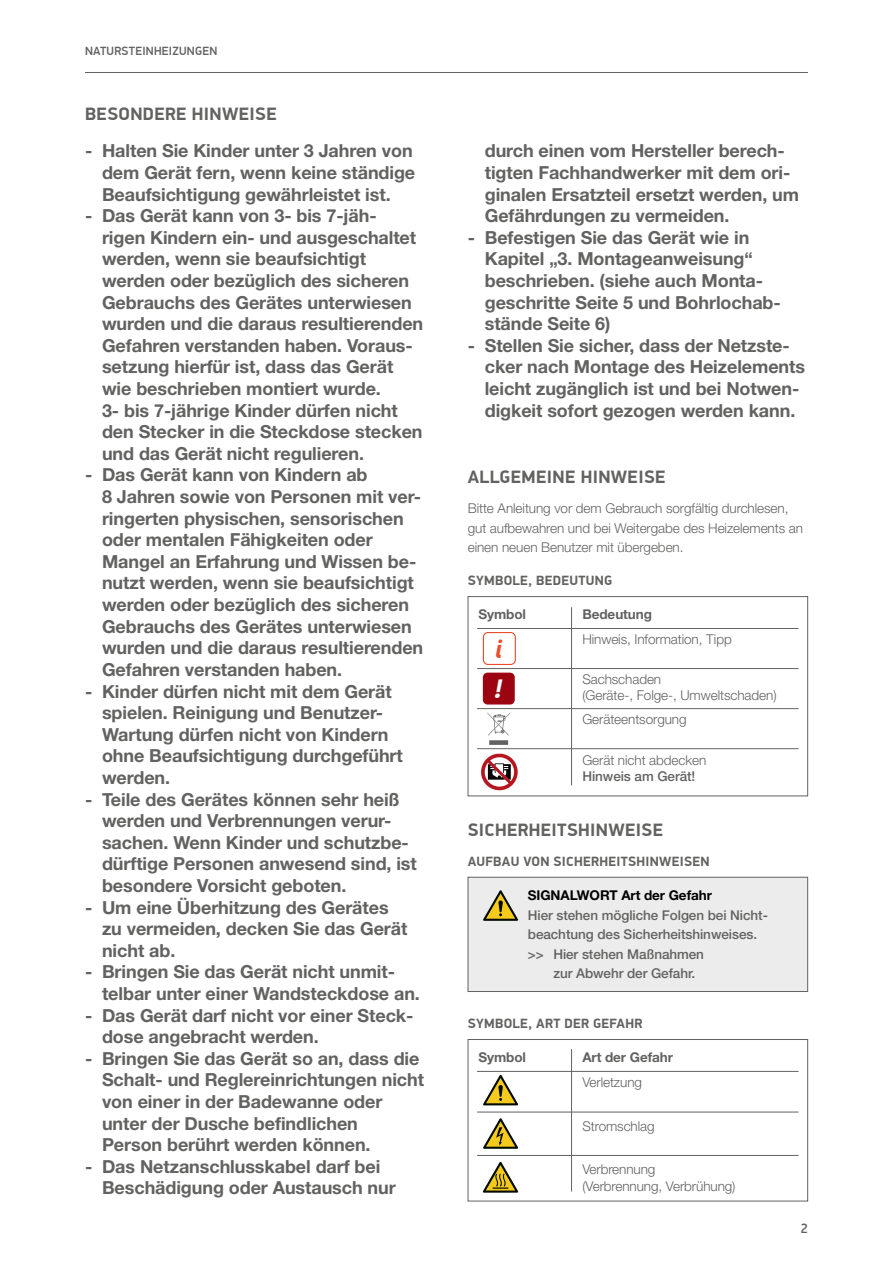
<style>
.page{position:relative;width:893px;height:1263px;background:#fff}
.page>*{position:absolute;margin:0;border:0;box-sizing:border-box;transform-origin:0 0}
.t1{font:italic 900 26.4px "PF Din Display Pro";color:#fff}
.t2{font:italic 700 26.4px "PF Din Display Pro";color:#e94d2a}
.t3{font:700 18px/21.6px "Helvetica Neue LT Pro";letter-spacing:-.005em;color:#626261}
.t4{font:700 18px "PF Din Display Pro";letter-spacing:.02em;color:#626261}
.t5{font:300 13.5px/16.5px "Helvetica Neue LT Pro";letter-spacing:-.005em;color:#626261}
.t6{font:500 13.5px "Helvetica Neue LT Pro";letter-spacing:-.005em;color:#626261}
.t7{font:700 13.5px "PF Din Display Pro";letter-spacing:.02em;color:#626261}
.t8{font:700 13.5px "Helvetica Neue LT Pro";letter-spacing:-.005em;color:#626261}
.t9{font:700 13.5px "Helvetica Neue LT Pro";letter-spacing:-.005em;color:#000}
.t10{font:500 13.5px "PF Din Display Pro";color:#626261}
.t11{font:500 12px "PF Din Display Pro";letter-spacing:.02em;color:#626261}
</style>
<div class="page">
<hr style="left:85px;top:72px;width:723px;height:1px;background:#626261">
<div style="left:468px;top:1039px;width:340px;height:162px;border:1px solid #626261"></div>
<hr style="left:477px;top:1112px;width:322px;height:1px;background:#626261">
<hr style="left:477px;top:1071px;width:322px;height:1px;background:#626261">
<hr style="left:477px;top:1155px;width:322px;height:1px;background:#626261">
<hr style="left:571px;top:1049px;width:1px;height:142px;background:#626261">
<div style="left:468px;top:596px;width:340px;height:200px;border:1px solid #626261"></div>
<hr style="left:477px;top:628px;width:322px;height:1px;background:#626261">
<hr style="left:477px;top:708px;width:322px;height:1px;background:#626261">
<hr style="left:477px;top:748px;width:322px;height:1px;background:#626261">
<hr style="left:571px;top:607px;width:1px;height:178px;background:#626261">
<hr style="left:477px;top:668px;width:322px;height:1px;background:#626261">
<div style="left:468px;top:877px;width:340px;height:114px;background:#ececec"></div>
<div style="left:468px;top:877px;width:340px;height:115px;border:1px solid #626261"></div>
<div style="left:483px;top:673px;width:32px;height:31px;background:#9c0412;border-radius:5px"></div>
<div style="left:483px;top:632px;width:33px;height:33px;border:1px solid #e94d2a;border-radius:5px"></div>
<svg style="left:483px;top:1162px;width:35px;height:31px"></svg>
<svg style="left:483px;top:1118px;width:35px;height:31px"></svg>
<svg style="left:483px;top:1075px;width:35px;height:30px"></svg>
<svg style="left:483px;top:890px;width:35px;height:31px"></svg>
<svg style="left:481px;top:753px;width:37px;height:37px"></svg>
<svg style="left:487px;top:712px;width:23px;height:33px"></svg>
<p class="t11" style="left:85px;top:44px;width:134px">NATURSTEINHEIZUNGEN</p>
<p class="t4" style="left:85px;top:103px;width:193px">BESONDERE HINWEISE</p>
<p class="t3" style="left:102px;top:140px;width:315px;text-indent:-17px">- Halten Sie Kinder unter 3 Jahren von dem Gerät fern, wenn keine ständige<br>Beaufsichtigung gewährleistet ist.</p>
<p class="t3" style="left:102px;top:205px;width:323px;text-indent:-17px">- Das Gerät kann von 3- bis 7-jäh&shy;rigen Kindern ein- und ausgeschaltet werden, wenn sie beaufsichtigt werden oder bezüglich des sicheren Gebrauchs des Gerätes unterwiesen wurden und die daraus resultierenden Gefahren verstanden haben. Voraus&shy;setzung hierfür ist, dass das Gerät wie beschrieben montiert wurde.<br>3- bis 7-jährige Kinder dürfen nicht den Stecker in die Steckdose stecken und das Gerät nicht regulieren.</p>
<p class="t3" style="left:102px;top:464px;width:323px;text-indent:-17px">- Das Gerät kann von Kindern ab<br>8 Jahren sowie von Personen mit ver&shy;ringerten physischen, sensorischen oder mentalen Fähigkeiten oder Mangel an Erfahrung und Wissen be&shy;nutzt werden, wenn sie beaufsichtigt werden oder bezüglich des sicheren Gebrauchs des Gerätes unterwiesen wurden und die daraus resultierenden Gefahren verstanden haben.</p>
<p class="t3" style="left:102px;top:680px;width:302px;text-indent:-17px">- Kinder dürfen nicht mit dem Gerät spielen. Reinigung und Benutzer-<br>Wartung dürfen nicht von Kindern ohne Beaufsichtigung durchgeführt werden.</p>
<p class="t3" style="left:102px;top:788px;width:316px;text-indent:-17px">- Teile des Gerätes können sehr heiß werden und Verbrennungen verur&shy;sachen. Wenn Kinder und schutzbe&shy;dürftige Personen anwesend sind, ist besondere Vorsicht geboten.</p>
<p class="t3" style="left:102px;top:896px;width:307px;text-indent:-17px">- Um eine Überhitzung des Gerätes zu vermeiden, decken Sie das Gerät nicht ab.</p>
<p class="t3" style="left:102px;top:961px;width:319px;text-indent:-17px">- Bringen Sie das Gerät nicht unmit&shy;telbar unter einer Wandsteckdose an.</p>
<p class="t3" style="left:102px;top:1004px;width:313px;text-indent:-17px">- Das Gerät darf nicht vor einer Steck&shy;dose angebracht werden.</p>
<p class="t3" style="left:102px;top:1047px;width:324px;text-indent:-17px">- Bringen Sie das Gerät so an, dass die Schalt- und Reglereinrichtungen nicht von einer in der Badewanne oder unter der Dusche befindlichen<br>Person berührt werden können.</p>
<p class="t3" style="left:102px;top:1155px;width:295px;text-indent:-17px">- Das Netzanschlusskabel darf bei<br>Beschädigung oder Austausch nur</p>
<p class="t3" style="left:485px;top:140px;width:316px">durch einen vom Hersteller berech&shy;tigten Fachhandwerker mit dem ori&shy;ginalen Ersatzteil ersetzt werden, um Gefährdungen zu vermeiden.</p>
<p class="t3" style="left:485px;top:226px;width:298px;text-indent:-17px">- Befestigen Sie das Gerät wie in<br>Kapitel „3. Montageanweisung“ beschrieben. (siehe auch Monta&shy;geschritte Seite 5 und Bohrlochab&shy;stände Seite 6)</p>
<p class="t3" style="left:485px;top:334px;width:322px;text-indent:-17px">- Stellen Sie sicher, dass der Netzste&shy;cker nach Montage des Heizelements leicht zugänglich ist und bei Notwen&shy;digkeit sofort gezogen werden kann.</p>
<p class="t4" style="left:468px;top:466px;width:199px">ALLGEMEINE HINWEISE</p>
<p class="t5" style="left:468px;top:498px;width:337px;line-height:19.5px">Bitte Anleitung vor dem Gebrauch sorgfältig durchlesen, gut aufbewahren und bei Weitergabe des Heizelements an einen neuen Benutzer mit übergeben.</p>
<p class="t7" style="left:468px;top:572px;width:146px">SYMBOLE, BEDEUTUNG</p>
<p class="t8" style="left:478px;top:606px;width:49px">Symbol</p>
<p class="t8" style="left:582px;top:606px;width:71px">Bedeutung</p>
<p class="t5" style="left:582px;top:631px;width:151px">Hinweis, Information, Tipp</p>
<p class="t5" style="left:582px;top:671px;width:196px">Sachschaden<br>(Geräte-, Folge-, Umweltschaden)</p>
<p class="t5" style="left:582px;top:711px;width:106px">Geräteentsorgung</p>
<p class="t5" style="left:582px;top:752px;width:126px">Gerät nicht abdecken</p>
<p class="t6" style="left:582px;top:768px;width:114px">Hinweis am Gerät!</p>
<h1 class="t2" style="left:495px;top:633px;width:9px">i</h1>
<h1 class="t1" style="left:494px;top:672px;width:9px">!</h1>
<p class="t4" style="left:468px;top:819px;width:197px">SICHERHEITSHINWEISE</p>
<p class="t7" style="left:468px;top:853px;width:243px">AUFBAU VON SICHERHEITSHINWEISEN</p>
<p class="t9" style="left:528px;top:887px;width:186px">SIGNALWORT Art der Gefahr</p>
<p class="t6" style="left:528px;top:907px;width:242px">Hier stehen mögliche Folgen bei Nicht-</p>
<p class="t6" style="left:528px;top:926px;width:231px">beachtung des Sicherheitshinweises.</p>
<p class="t6" style="left:528px;top:946px;width:178px">&gt;&gt; Hier stehen Maßnahmen</p>
<p class="t6" style="left:553px;top:965px;width:143px">zur Abwehr der Gefahr.</p>
<p class="t7" style="left:468px;top:1015px;width:176px">SYMBOLE, ART DER GEFAHR</p>
<p class="t8" style="left:478px;top:1048px;width:49px">Symbol</p>
<p class="t8" style="left:582px;top:1048px;width:92px">Art der Gefahr</p>
<p class="t5" style="left:582px;top:1074px;width:61px">Verletzung</p>
<p class="t5" style="left:582px;top:1117px;width:74px">Stromschlag</p>
<p class="t5" style="left:582px;top:1161px;width:155px">Verbrennung (Verbrennung, Verbrühung)</p>
<p class="t10" style="left:801px;top:1220px;width:8px">2</p>
</div>
